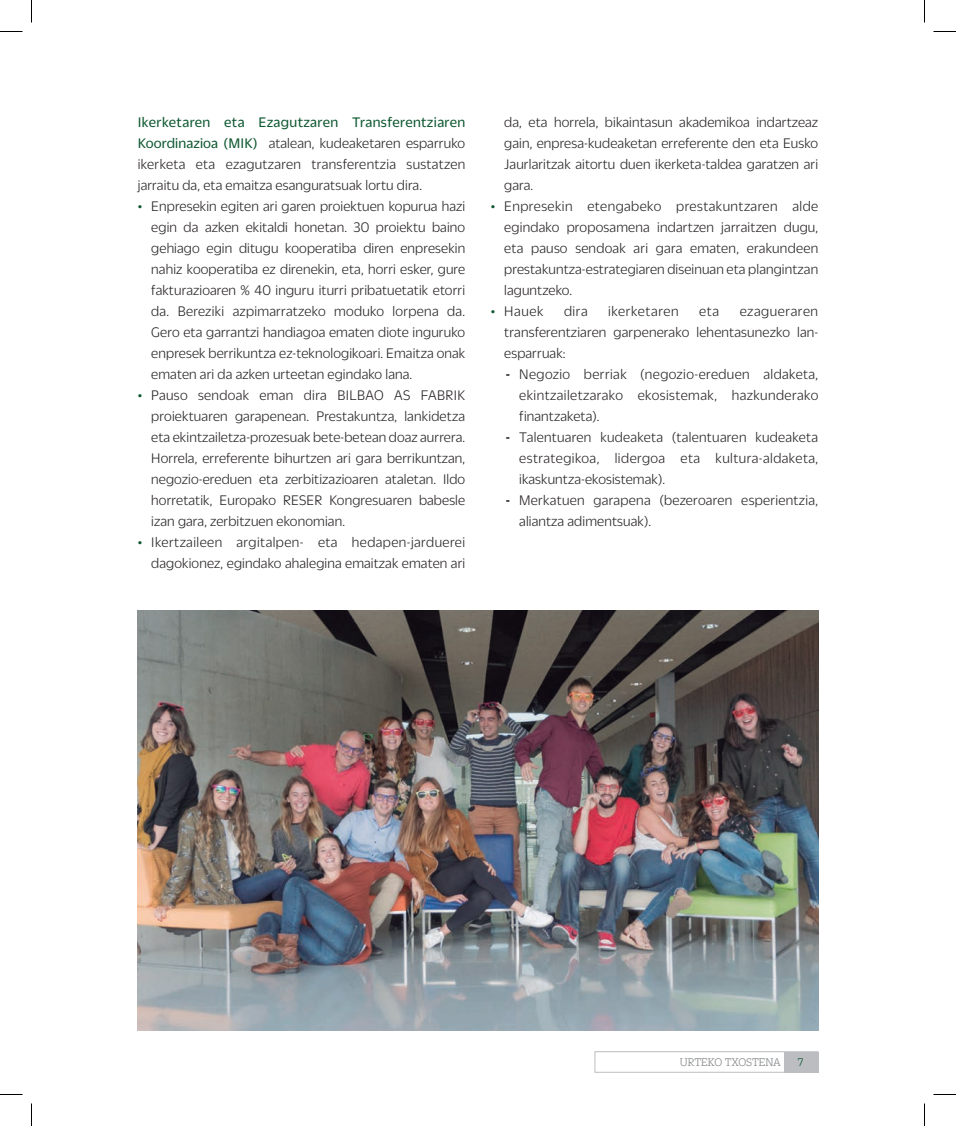
<style>
.page{position:relative;width:956px;height:1126px;background:#fff}
.page>*{position:absolute;margin:0;border:0;box-sizing:border-box;transform-origin:0 0}
.t1{font:300 15px/21px "Duplicate Sans";letter-spacing:.01em;color:#231f20;text-align:justify}
.t2{font:300 15px "Duplicate Sans";letter-spacing:.04em;color:#231f20}
.t3{font:300 12px "Duplicate Slab";letter-spacing:-.005em;color:#808285}
.t4{font:300 12px "Duplicate Slab";color:#0c562e}
.s1{font-weight:400;color:#0c562e}
.s2{color:#0c562e}
.s3{font-weight:500}
</style>
<div class="page">
<div style="left:595px;top:1052px;width:223px;height:21px;border:1px solid #bcbdc0"></div>
<div style="left:784px;top:1052px;width:34px;height:21px;background:#bcbdc0"></div>
<img style="left:138px;top:611px;width:680px;height:420px">
<svg style="left:0;top:31px;width:22px;height:1px"></svg>
<svg style="left:933px;top:31px;width:23px;height:1px"></svg>
<svg style="left:0;top:1094px;width:22px;height:1px"></svg>
<svg style="left:933px;top:1094px;width:23px;height:1px"></svg>
<svg style="left:31px;top:0;width:1px;height:22px"></svg>
<svg style="left:31px;top:1103px;width:1px;height:23px"></svg>
<svg style="left:924px;top:0;width:1px;height:22px"></svg>
<svg style="left:924px;top:1103px;width:1px;height:23px"></svg>
<p class="t1" style="left:138px;top:110px;width:329px"><span class="s1">Ikerketaren eta Ezagutzaren Transferentziaren Koordinazioa (MIK)</span> atalean, kudeaketaren esparruko ikerketa eta ezagutzaren transferentzia sustatzen jarraitu da, eta emaitza esanguratsuak lortu dira.</p>
<p class="t1" style="left:151px;top:194px;width:315px;text-indent:-14px"><span class="s2">•</span> Enpresekin egiten ari garen proiektuen kopurua hazi egin da azken ekitaldi honetan. 30 proiektu baino gehiago egin ditugu kooperatiba diren enpresekin nahiz kooperatiba ez direnekin, eta, horri esker, gure fakturazioaren % 40 inguru iturri pribatuetatik etorri da. Bereziki azpimarratzeko moduko lorpena da.<br>Gero eta garrantzi handiagoa ematen diote inguruko enpresek berrikuntza ez-teknologikoari. Emaitza onak ematen ari da azken urteetan egindako lana.</p>
<p class="t1" style="left:151px;top:383px;width:315px;text-indent:-14px"><span class="s2">•</span> Pauso sendoak eman dira BILBAO AS FABRIK proiektuaren garapenean. Prestakuntza, lankidetza eta ekintzailetza-prozesuak bete-betean doaz aurrera.<br>Horrela, erreferente bihurtzen ari gara berrikuntzan, negozio-ereduen eta zerbitizazioaren ataletan. Ildo horretatik, Europako RESER Kongresuaren babesle izan gara, zerbitzuen ekonomian.</p>
<p class="t1" style="left:138px;top:530px;width:329px;text-align:right"><span class="s2">•</span> Ikertzaileen argitalpen- eta hedapen-jarduerei dagokionez, egindako ahalegina emaitzak ematen ari</p>
<p class="t1" style="left:504px;top:110px;width:315px">da, eta horrela, bikaintasun akademikoa indartzeaz gain, enpresa-kudeaketan erreferente den eta Eusko Jaurlaritzak aitortu duen ikerketa-taldea garatzen ari gara.</p>
<p class="t1" style="left:504px;top:194px;width:316px;text-indent:-14px"><span class="s2">•</span> Enpresekin etengabeko prestakuntzaren alde egindako proposamena indartzen jarraitzen dugu, eta pauso sendoak ari gara ematen, erakundeen prestakuntza-estrategiaren diseinuan eta plangintzan laguntzeko.</p>
<p class="t1" style="left:491px;top:299px;width:54px"><span class="s2">•</span> Hauek</p>
<p class="t1" style="left:564px;top:299px;width:25px">dira</p>
<p class="t2" style="left:608px;top:302px;width:72px">ikerketaren</p>
<p class="t1" style="left:699px;top:299px;width:21px">eta</p>
<p class="t1" style="left:504px;top:299px;width:316px;text-indent:235px">ezagueraren transferentziaren garpenerako lehentasunezko lan&shy;esparruak:</p>
<p class="t1" style="left:519px;top:362px;width:301px;text-indent:-14px"><span class="s3">-</span> Negozio berriak (negozio-ereduen aldaketa, ekintzailetzarako ekosistemak, hazkunderako finantzaketa).</p>
<p class="t1" style="left:519px;top:425px;width:300px;text-indent:-14px"><span class="s3">-</span> Talentuaren kudeaketa (talentuaren kudeaketa estrategikoa, lidergoa eta kultura-aldaketa, ikaskuntza-ekosistemak).</p>
<p class="t1" style="left:519px;top:488px;width:300px;text-indent:-14px"><span class="s3">-</span> Merkatuen garapena (bezeroaren esperientzia, aliantza adimentsuak).</p>
<p class="t3" style="left:680px;top:1055px;width:103px">URTEKO TXOSTENA</p>
<p class="t4" style="left:798px;top:1055px;width:7px">7</p>
</div>
